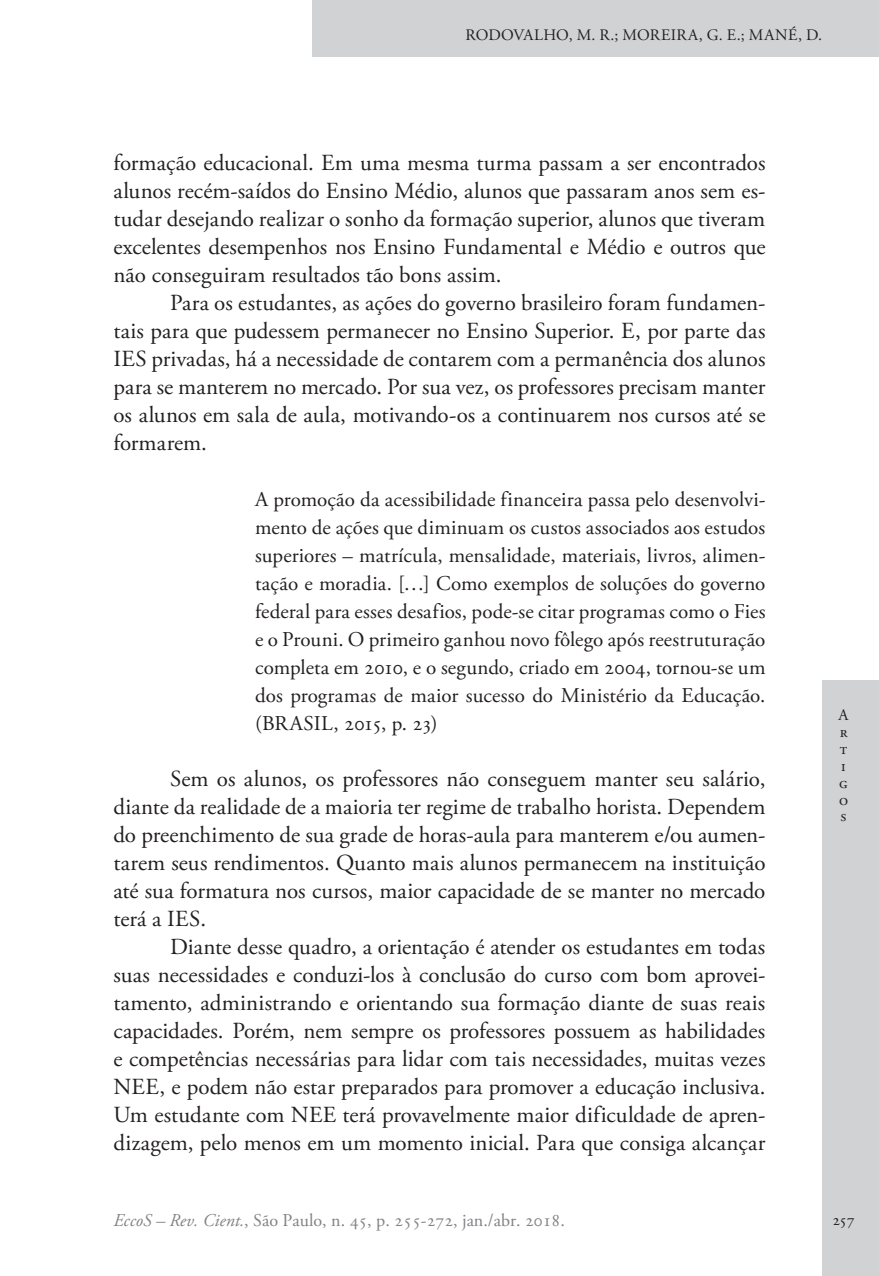
<style>
.page{position:relative;width:879px;height:1276px;background:#fff}
.page>*{position:absolute;margin:0;border:0;box-sizing:border-box;transform-origin:0 0}
.Ec_Normal{font:23px/28px "Adobe Garamond Pro";color:#231f20;text-align:justify}
.Ec_Normal_-_citação{font:21px/28px "Adobe Garamond Pro";color:#231f20;text-align:justify}
.t1{font:18px "Adobe Garamond Pro";color:#808285}
.Ec_xxCantoSsups{font:16px/16.8px "Adobe Garamond Pro";letter-spacing:.015em;color:#231f20}
.s1{font-style:italic}
</style>
<div class="page">
<div style="left:312px;top:0;width:567px;height:57px;background:#d1d2d4"></div>
<div style="left:822px;top:680px;width:57px;height:596px;background:#d1d2d4"></div>
<p class="Ec_xxCantoSsups" style="left:465px;top:27px;width:358px">RODOVALHO, M. R.; MOREIRA, G. E.; MANÉ, D.</p>
<p class="Ec_Normal" style="left:113px;top:150px;width:653px">formação educacional. Em uma mesma turma passam a ser encontrados alunos recém-saídos do Ensino Médio, alunos que passaram anos sem es&shy;tudar desejando realizar o sonho da formação superior, alunos que tiveram excelentes desempenhos nos Ensino Fundamental e Médio e outros que não conseguiram resultados tão bons assim.</p>
<p class="Ec_Normal" style="left:113px;top:290px;width:653px;text-indent:57px">Para os estudantes, as ações do governo brasileiro foram fundamen&shy;tais para que pudessem permanecer no Ensino Superior. E, por parte das IES privadas, há a necessidade de contarem com a permanência dos alunos para se manterem no mercado. Por sua vez, os professores precisam manter os alunos em sala de aula, motivando-os a continuarem nos cursos até se formarem.</p>
<p class="Ec_Normal_-_citação" style="left:255px;top:486px;width:512px">A promoção da acessibilidade financeira passa pelo desenvolvi&shy;mento de ações que diminuam os custos associados aos estudos superiores – matrícula, mensalidade, materiais, livros, alimen&shy;tação e moradia. […] Como exemplos de soluções do governo federal para esses desafios, pode-se citar programas como o Fies e o Prouni. O primeiro ganhou novo fôlego após reestruturação completa em 2010, e o segundo, criado em 2004, tornou-se um dos programas de maior sucesso do Ministério da Educação. (BRASIL, 2015, p. 23)</p>
<p class="Ec_Normal" style="left:113px;top:766px;width:653px;text-indent:57px">Sem os alunos, os professores não conseguem manter seu salário, diante da realidade de a maioria ter regime de trabalho horista. Dependem do preenchimento de sua grade de horas-aula para manterem e/ou aumen&shy;tarem seus rendimentos. Quanto mais alunos permanecem na instituição até sua formatura nos cursos, maior capacidade de se manter no mercado terá a IES.</p>
<p class="Ec_Normal" style="left:113px;top:934px;width:653px;text-indent:57px">Diante desse quadro, a orientação é atender os estudantes em todas suas necessidades e conduzi-los à conclusão do curso com bom aprovei&shy;tamento, administrando e orientando sua formação diante de suas reais capacidades. Porém, nem sempre os professores possuem as habilidades e competências necessárias para lidar com tais necessidades, muitas vezes NEE, e podem não estar preparados para promover a educação inclusiva.<br>Um estudante com NEE terá provavelmente maior dificuldade de apren&shy;dizagem, pelo menos em um momento inicial. Para que consiga alcançar</p>
<p class="Ec_xxCantoSsups" style="left:838px;top:707px;width:11px">A r t i g o s</p>
<p class="t1" style="left:113px;top:1209px;width:453px"><span class="s1">EccoS – Rev. Cient.</span>, São Paulo, n. 45, p. 255-272, jan./abr. 2018.</p>
<p class="Ec_xxCantoSsups" style="left:832px;top:1212px;width:24px">257</p>
</div>
